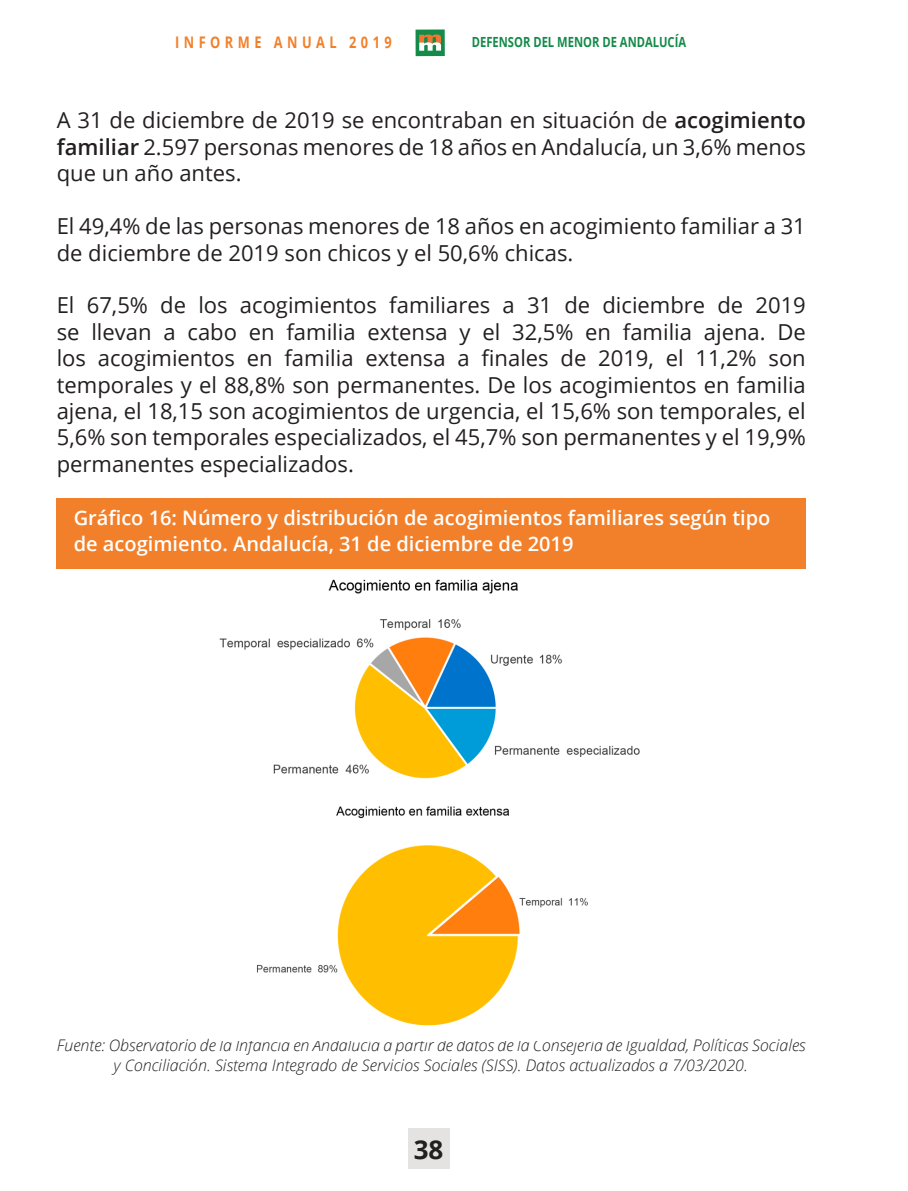
<style>
.page{position:relative;width:908px;height:1191px;background:#fff}
.page>*{position:absolute;margin:0;border:0;box-sizing:border-box;transform-origin:0 0}
.t1{font:700 26px "Open Sans";color:#231f20}
.t2{font:22px/26.4px "Open Sans";color:#231f20;text-align:justify}
.TITULO_GRÁFICO{font:600 20px/26.4px "Open Sans";color:#fff}
.Pie_Tabla{font:italic 300 16px/19.2px "Open Sans";color:#231f20;text-align:center}
.t3{font:700 16px "Open Sans";letter-spacing:.35em;color:#f2802a;scale:.8 1}
.t4{font:700 14px "Open Sans";color:#148b49;scale:.8 1}
.s1{font-weight:600}
</style>
<div class="page">
<div style="left:408px;top:1128px;width:41px;height:41px;background:#e5e3e2"></div>
<div style="left:415px;top:29px;width:29px;height:27px;background:#148b49"></div>
<svg style="left:419px;top:35px;width:22px;height:16px"></svg>
<div style="left:57px;top:498px;width:748px;height:71px;background:#f2802a"></div>
<img style="left:219px;top:579px;width:421px;height:447px">
<p class="t3" style="left:175px;top:31px;width:272px">INFORME ANUAL 2019</p>
<p class="t4" style="left:471px;top:32px;width:269px">DEFENSOR DEL MENOR DE ANDALUCÍA</p>
<p class="t2" style="left:57px;top:107px;width:750px">A 31 de diciembre de 2019 se encontraban en situación de <span class="s1">acogimiento familiar</span> 2.597 personas menores de 18 años en Andalucía, un 3,6% menos que un año antes.</p>
<p class="t2" style="left:57px;top:212px;width:750px">El 49,4% de las personas menores de 18 años en acogimiento familiar a 31 de diciembre de 2019 son chicos y el 50,6% chicas.</p>
<p class="t2" style="left:57px;top:292px;width:750px">El 67,5% de los acogimientos familiares a 31 de diciembre de 2019 se llevan a cabo en familia extensa y el 32,5% en familia ajena. De los acogimientos en familia extensa a finales de 2019, el 11,2% son temporales y el 88,8% son permanentes. De los acogimientos en familia ajena, el 18,15 son acogimientos de urgencia, el 15,6% son temporales, el 5,6% son temporales especializados, el 45,7% son permanentes y el 19,9% permanentes especializados.</p>
<p class="TITULO_GRÁFICO" style="left:74px;top:504px;width:698px">Gráfico 16: Número y distribución de acogimientos familiares según tipo de acogimiento. Andalucía, 31 de diciembre de 2019</p>
<p class="Pie_Tabla" style="left:57px;top:1035px;width:750px">Fuente: Observatorio de la Infancia en Andalucía a partir de datos de la Consejería de Igualdad, Políticas Sociales y Conciliación. Sistema Integrado de Servicios Sociales (SISS). Datos actualizados a 7/03/2020.</p>
<p class="t1" style="left:413px;top:1131px;width:31px">38</p>
</div>
